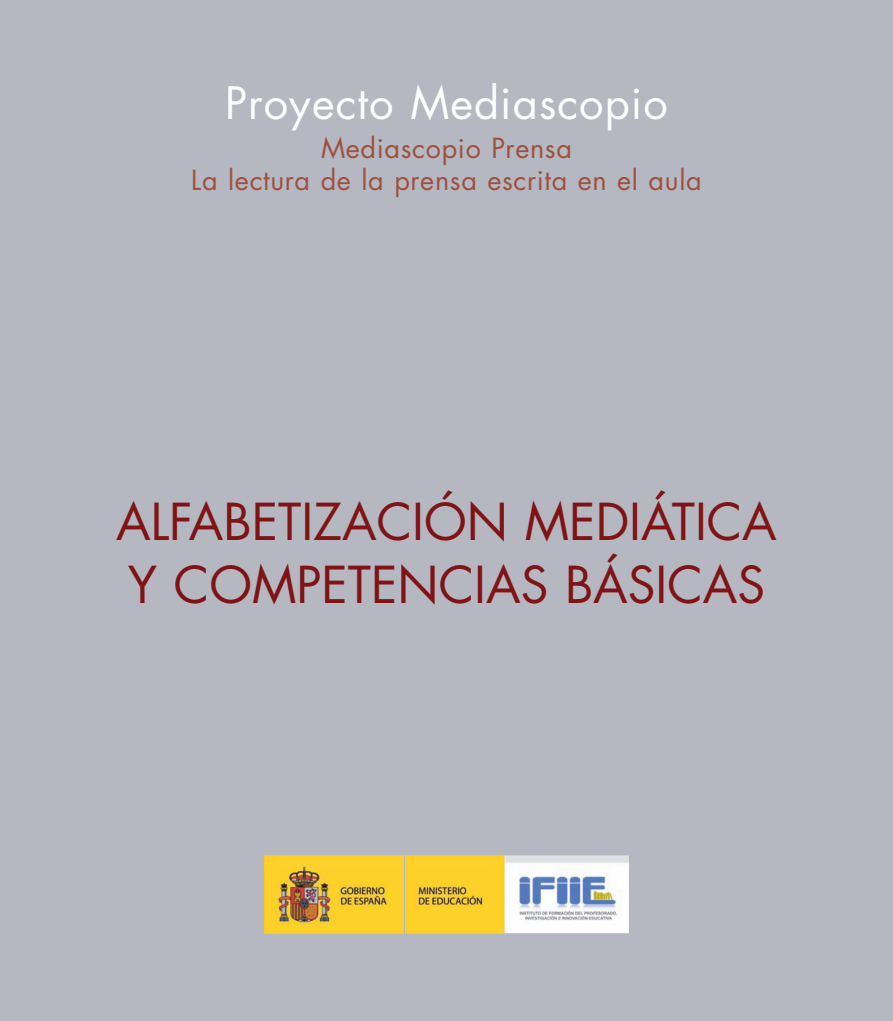
<style>
.page{position:relative;width:893px;height:1021px;background:#fff}
.page>*{position:absolute;margin:0;border:0;box-sizing:border-box;transform-origin:0 0}
.t1{font:49.5px/63px "Futura Std";color:#7f1315}
.t2{font:43.5px "Futura Std";letter-spacing:.025em;color:#fff}
.t3{font:27px/31.8px "Futura Std";letter-spacing:.025em;color:#9d5140;text-align:center}
</style>
<div class="page">
<div style="left:0;top:0;width:893px;height:1020px;background:#b5b7c1"></div>
<img style="left:265px;top:855px;width:363px;height:78px">
<h2 class="t2" style="left:225px;top:75px;width:444px">Proyecto Mediascopio</h2>
<p class="t3" style="left:191px;top:132px;width:512px">Mediascopio Prensa<br>La lectura de la prensa escrita en el aula</p>
<h1 class="t1" style="left:116px;top:491px;width:662px">ALFABETIZACIÓN MEDIÁTICA<br>Y COMPETENCIAS BÁSICAS</h1>
</div>
